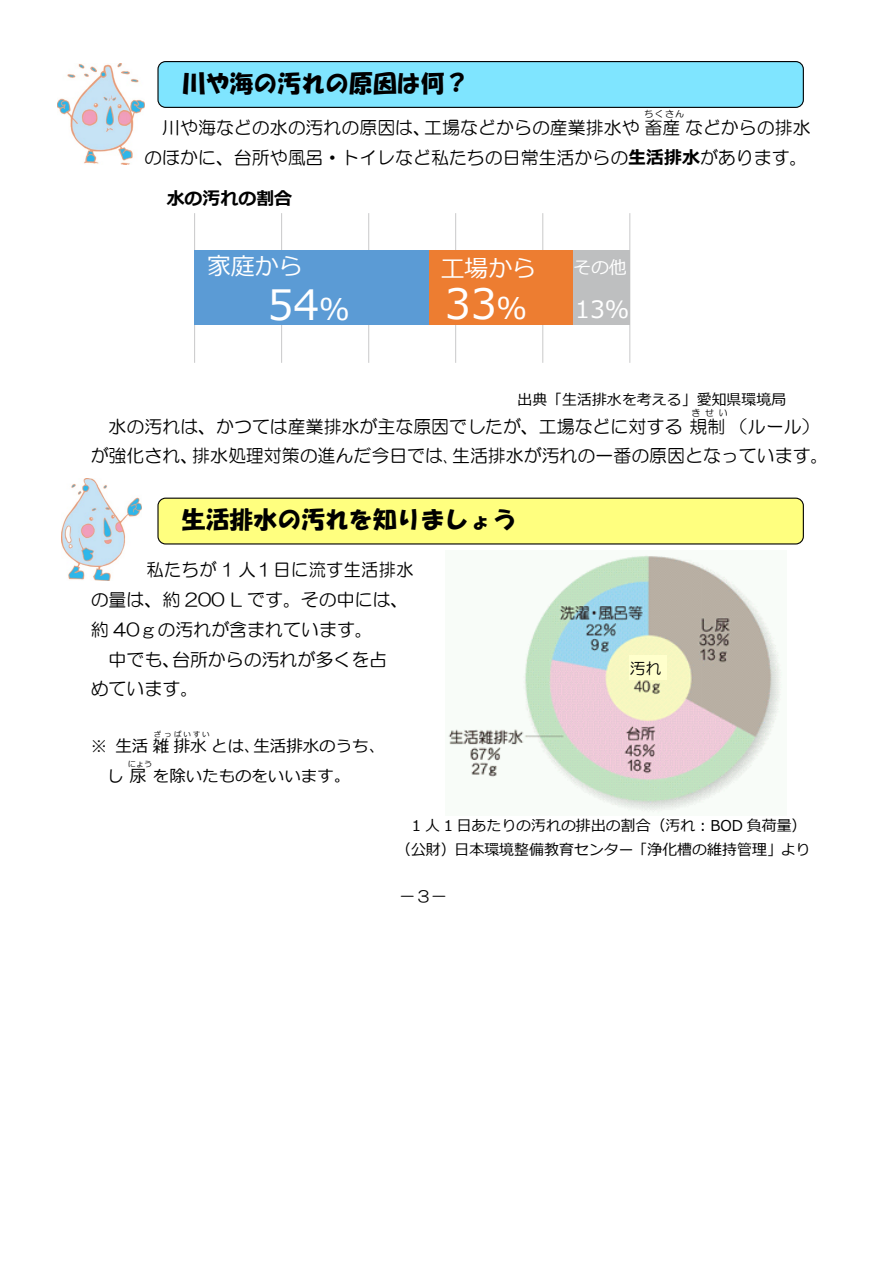
<style>
.page{position:relative;width:893px;height:1263px;background:#fff}
.page>*{position:absolute;margin:0;border:0;box-sizing:border-box;transform-origin:0 0}
.t1{font:41.7px "Meiryo";color:#fff}
.t2{font:23.85px "HGS Soei Kakupoptai";color:#000}
.t3{font:23.85px "Meiryo";color:#fff}
.t4{font:17.85px/29.7px "HG Maru Gothic MPRO";color:#000}
.t5{font:17.85px/29.8px "HG Maru Gothic MPRO";color:#000;scale:.96 1}
.t6{font:700 17.85px "Meiryo";color:#000}
.t7{font:17.85px "Meiryo";color:#fff}
.t8{font:16.5px "Meiryo";color:#000}
.t9{font:15.75px "HG Maru Gothic MPRO";color:#000}
.t10{font:14.85px/23.9px "Meiryo";color:#000;text-align:right}
.t11{font:9px "HG Maru Gothic MPRO";letter-spacing:.14em;color:#000}
.t12{font:8.25px "Meiryo";color:#000}
.t13{font:7.5px "Meiryo";letter-spacing:.24em;color:#000}
.s1{font-family:"Meiryo";font-weight:700}
.s2{font-size:30px}
</style>
<div class="page">
<img style="left:448px;top:555px;width:334px;height:259px">
<img style="left:57px;top:64px;width:88px;height:101px">
<img style="left:62px;top:478px;width:80px;height:103px">
<hr style="left:194px;top:213px;width:1px;height:150px;background:#c9c9ca">
<hr style="left:281px;top:213px;width:1px;height:150px;background:#c9c9ca">
<hr style="left:368px;top:213px;width:1px;height:150px;background:#c9c9ca">
<hr style="left:455px;top:213px;width:1px;height:150px;background:#c9c9ca">
<hr style="left:542px;top:213px;width:1px;height:150px;background:#c9c9ca">
<hr style="left:629px;top:213px;width:1px;height:150px;background:#c9c9ca">
<div style="left:195px;top:251px;width:235px;height:74px;background:#5b9bd5"></div>
<div style="left:430px;top:251px;width:143px;height:74px;background:#ed7d31"></div>
<div style="left:573px;top:251px;width:57px;height:74px;background:#bebfc0"></div>
<div style="left:158px;top:498px;width:645px;height:46px;background:#ffff7f;border-radius:8px"></div>
<div style="left:157px;top:498px;width:647px;height:46px;border:1px solid #000;border-radius:8px"></div>
<div style="left:158px;top:62px;width:645px;height:45px;background:#7fe5ff;border-radius:8px"></div>
<div style="left:157px;top:61px;width:647px;height:47px;border:1px solid #000;border-radius:8px"></div>
<div style="left:629px;top:655px;width:38px;height:24px;background:#ffc"></div>
<h2 class="t2" style="left:182px;top:71px;width:288px">川や海の汚れの原因は何？</h2>
<p class="t11" style="left:645px;top:110px;width:41px">ちくさん</p>
<p class="t4" style="left:144px;top:142px;width:665px">のほかに、台所や風呂・トイレなど私たちの日常生活からの<span class="s1">生活排水</span>があります。</p>
<p class="t4" style="left:162px;top:112px;width:650px">川や海などの水の汚れの原因は、工場などからの産業排水や畜産などからの排水</p>
<p class="t6" style="left:167px;top:186px;width:127px">水の汚れの割合</p>
<h2 class="t3" style="left:207px;top:250px;width:97px">家庭から</h2>
<h2 class="t3" style="left:441px;top:252px;width:97px">工場から</h2>
<p class="t7" style="left:573px;top:255px;width:55px">その他</p>
<h1 class="t1" style="left:268px;top:275px;width:83px">54<span class="s2">％</span></h1>
<h1 class="t1" style="left:445px;top:274px;width:83px">33<span class="s2">％</span></h1>
<h2 class="t3" style="left:575px;top:293px;width:55px">13％</h2>
<p class="t10" style="left:517px;top:388px;width:270px">出典「生活排水を考える」愛知県環境局</p>
<p class="t11" style="left:692px;top:408px;width:38px">きせい</p>
<p class="t4" style="left:91px;top:441px;width:739px">が強化され、排水処理対策の進んだ今日では､生活排水が汚れの一番の原因となっています。</p>
<p class="t4" style="left:109px;top:411px;width:712px">水の汚れは、かつては産業排水が主な原因でしたが、工場などに対する規制（ルール）</p>
<h2 class="t2" style="left:182px;top:508px;width:336px">生活排水の汚れを知りましょう</h2>
<p class="t5" style="left:91px;top:555px;width:338px;text-indent:56px">私たちが 1 人１日に流す生活排水の量は、約 200 L です。その中には、約 40ｇの汚れが含まれています。</p>
<p class="t4" style="left:91px;top:644px;width:298px;text-indent:18px">中でも、台所からの汚れが多くを占めています。</p>
<p class="t13" style="left:154px;top:729px;width:57px">ざっぱいすい</p>
<p class="t8" style="left:107px;top:765px;width:245px">し尿を除いたものをいいます。</p>
<p class="t8" style="left:91px;top:735px;width:296px">※ 生活雑排水とは、生活排水のうち、</p>
<p class="t12" style="left:128px;top:758px;width:26px">にょう</p>
<p class="t9" style="left:630px;top:661px;width:33px">汚れ</p>
<p class="t10" style="left:396px;top:814px;width:416px">1 人 1 日あたりの汚れの排出の割合（汚れ：BOD 負荷量）<br>（公財）日本環境整備教育センター「浄化槽の維持管理」より</p>
<p class="t9" style="left:400px;top:888px;width:49px">－３－</p>
</div>
